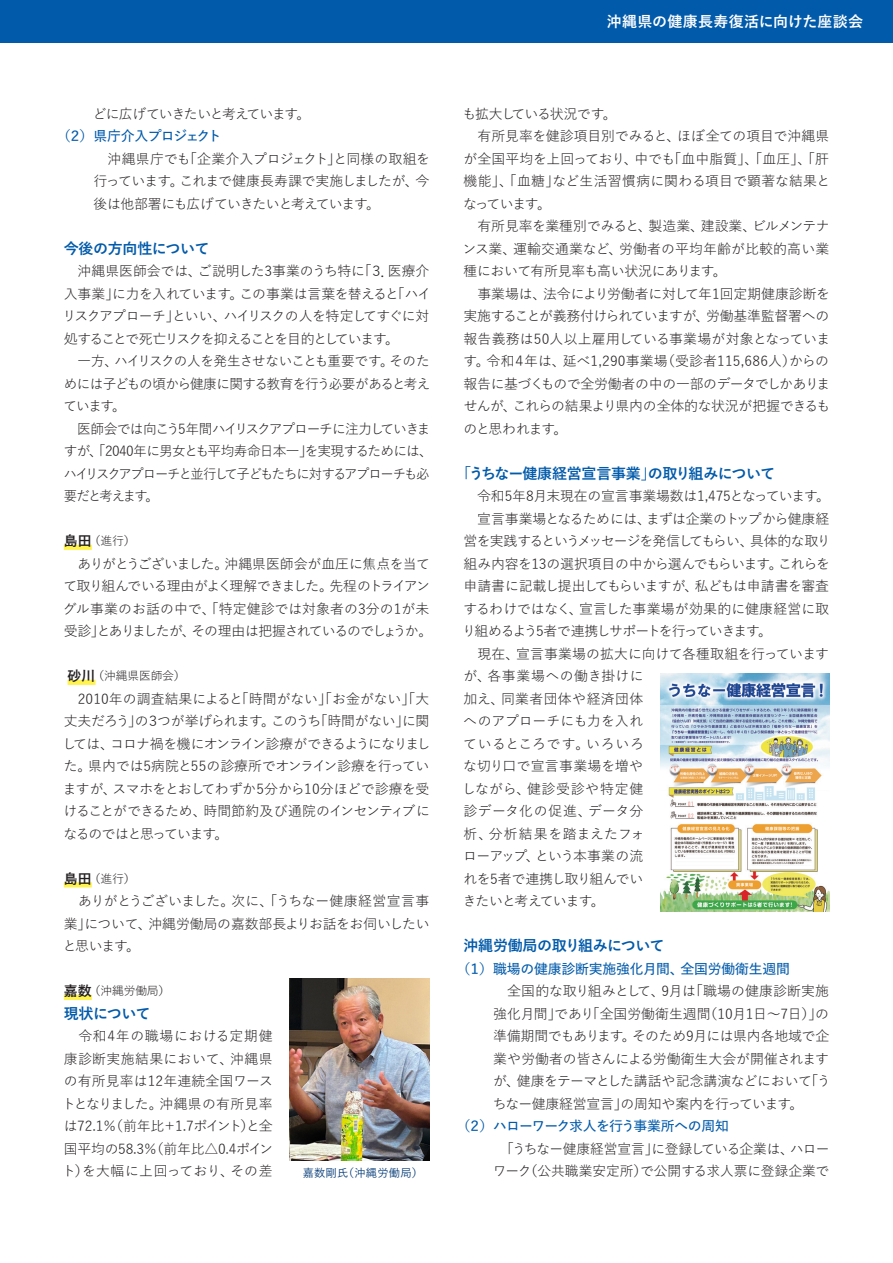
<style>
.page{position:relative;width:893px;height:1263px;background:#fff}
.page>*{position:absolute;margin:0;border:0;box-sizing:border-box;transform-origin:0 0}
.t1{font:700 15px "Yu Go Pr 6 N";letter-spacing:-.02em;color:#015aaa}
.t2{font:700 15px "Yu Go Pr 6 N";letter-spacing:.01em;color:#fff}
.t3{font:13.8px/22.5px "Yu Go Pr 6 N";letter-spacing:-.03em;color:#231f20;text-align:justify}
.t4{font:13.8px/22.5px "Yu Go Pr 6 N";letter-spacing:-.07em;color:#231f20}
.t5{font:13.8px "Yu Go Pr 6 N";color:#231f20}
.t6{font:600 13.8px "Yu Go Pr 6 N";letter-spacing:-.02em;color:#015aaa}
.t7{font:600 13.8px "Yu Go Pr 6 N";letter-spacing:-.06em;color:#015aaa}
.t8{font:600 13.8px "Yu Go Pr 6 N";letter-spacing:-.055em;color:#015aaa}
.t9{font:11.85px "Yu Go Pr 6 N";letter-spacing:-.015em;color:#231f20}
.t10{font:500 11.25px "Yu Go Pr 6 N";letter-spacing:.02em;color:#013874}
.s1{font-weight:700;font-size:13.8px}
</style>
<div class="page">
<div style="left:0;top:0;width:893px;height:43px;background:#015aaa"></div>
<div style="left:64px;top:545px;width:28px;height:5px;background:#fff34f"></div>
<div style="left:68px;top:680px;width:28px;height:5px;background:#fff34f"></div>
<div style="left:64px;top:882px;width:28px;height:5px;background:#fff34f"></div>
<div style="left:64px;top:995px;width:28px;height:5px;background:#fff34f"></div>
<img style="left:660px;top:673px;width:169px;height:238px">
<img style="left:290px;top:978px;width:140px;height:183px">
<p class="t2" style="left:607px;top:13px;width:258px">沖縄県の健康長寿復活に向けた座談会</p>
<p class="t4" style="left:93px;top:100px;width:219px">どに広げていきたいと考えています。</p>
<p class="t8" style="left:57px;top:123px;width:166px">（２）県庁介入プロジェクト</p>
<p class="t3" style="left:94px;top:145px;width:338px">　沖縄県庁でも「企業介入プロジェクト」と同様の取組を行っています。これまで健康長寿課で実施しましたが、今後は他部署にも広げていきたいと考えています。</p>
<p class="t1" style="left:64px;top:240px;width:147px">今後の方向性について</p>
<p class="t4" style="left:62px;top:258px;width:372px">　沖縄県医師会では、ご説明した3事業のうち特に「３．医療介入事業」に力を入れています。この事業は言葉を替えると「ハイリスクアプローチ」といい、ハイリスクの人を特定してすぐに対処することで死亡リスクを抑えることを目的としています。<br>　一方、ハイリスクの人を発生させないことも重要です。そのためには子どもの頃から健康に関する教育を行う必要があると考えています。<br>　医師会では向こう5年間ハイリスクアプローチに注力していきますが、「2040年に男女とも平均寿命日本一」を実現するためには、ハイリスクアプローチと並行して子どもたちに対するアプローチも必要だと考えます。</p>
<p class="t9" style="left:64px;top:530px;width:73px"><span class="s1">島田</span>（進行）</p>
<p class="t3" style="left:63px;top:550px;width:371px;text-align:left">　ありがとうございました。沖縄県医師会が血圧に焦点を当てて取り組んでいる理由がよく理解できました。先程のトライアングル事業のお話の中で、「特定健診では対象者の3分の1が未受診」とありましたが、その理由は把握されているのでしょうか。</p>
<p class="t9" style="left:68px;top:665px;width:120px"><span class="s1">砂川</span>（沖縄県医師会）</p>
<p class="t3" style="left:63px;top:685px;width:370px">　2010年の調査結果によると「時間がない」「お金がない」「大丈夫だろう」の３つが挙げられます。このうち「時間がない」に関しては、コロナ禍を機にオンライン診療ができるようになりました。県内では5病院と55の診療所でオンライン診療を行っていますが、スマホをとおしてわずか5分から10分ほどで診療を受けることができるため、時間節約及び通院のインセンティブになるのではと思っています。</p>
<p class="t9" style="left:64px;top:867px;width:73px"><span class="s1">島田</span>（進行）</p>
<p class="t3" style="left:63px;top:888px;width:368px">　ありがとうございました。次に、「うちなー健康経営宣言事業」について、沖縄労働局の嘉数部長よりお話をお伺いしたいと思います。</p>
<p class="t9" style="left:64px;top:980px;width:108px"><span class="s1">嘉数</span>（沖縄労働局）</p>
<p class="t1" style="left:64px;top:1005px;width:88px">現状について</p>
<p class="t3" style="left:62px;top:1023px;width:212px">　令和4年の職場における定期健康診断実施結果において、沖縄県の有所見率は12年連続全国ワーストとなりました。沖縄県の有所見率は72.1％（前年比＋1.7ポイント）と全国平均の58.3％（前年比△0.4ポイント）を大幅に上回っており、その差</p>
<p class="t3" style="left:462px;top:100px;width:370px;text-align:left">も拡大している状況です。<br>　有所見率を健診項目別でみると、ほぼ全ての項目で沖縄県が全国平均を上回っており、中でも「血中脂質」、「血圧」、「肝機能」、「血糖」など生活習慣病に関わる項目で顕著な結果となっています。<br>　有所見率を業種別でみると、製造業、建設業、ビルメンテナンス業、運輸交通業など、労働者の平均年齢が比較的高い業種において有所見率も高い状況にあります。<br>　事業場は、法令により労働者に対して年1回定期健康診断を実施することが義務付けられていますが、労働基準監督署への報告義務は50人以上雇用している事業場が対象となっています。令和４年は、延べ1,290事業場（受診者115,686人）からの報告に基づくもので全労働者の中の一部のデータでしかありませんが、これらの結果より県内の全体的な状況が把握できるものと思われます。</p>
<p class="t1" style="left:456px;top:465px;width:321px">「うちなー健康経営宣言事業」の取り組みについて</p>
<p class="t3" style="left:462px;top:483px;width:370px;text-align:left">　令和5年8月末現在の宣言事業場数は1,475となっています。　宣言事業場となるためには、まずは企業のトップから健康経営を実践するというメッセージを発信してもらい、具体的な取り組み内容を13の選択項目の中から選んでもらいます。これらを申請書に記載し提出してもらいますが、私どもは申請書を審査するわけではなく、宣言した事業場が効果的に健康経営に取り組めるよう5者で連携しサポートを行っていきます。<br>　現在、宣言事業場の拡大に向けて各種取組を行っていますが、各事業場への働き掛けに<br>加え、同業者団体や経済団体<br>へのアプローチにも力を入れ<br>ているところです。いろいろ<br>な切り口で宣言事業場を増や<br>しながら、健診受診や特定健<br>診データ化の促進、データ分<br>析、分析結果を踏まえたフォ<br>ローアップ、という本事業の流<br>れを5者で連携し取り組んでい<br>きたいと考えています。</p>
<p class="t1" style="left:463px;top:937px;width:203px">沖縄労働局の取り組みについて</p>
<p class="t6" style="left:457px;top:956px;width:335px">（１）職場の健康診断実施強化月間、全国労働衛生週間</p>
<p class="t3" style="left:493px;top:978px;width:339px">　全国的な取り組みとして、9月は「職場の健康診断実施強化月間」であり「全国労働衛生週間（10月1日～7日）」の準備期間でもあります。そのため9月には県内各地域で企業や労働者の皆さんによる労働衛生大会が開催されますが、健康をテーマとした講話や記念講演などにおいて「うちなー健康経営宣言」の周知や案内を行っています。</p>
<p class="t7" style="left:457px;top:1113px;width:274px">（２）ハローワーク求人を行う事業所への周知</p>
<p class="t3" style="left:493px;top:1135px;width:338px">　「うちなー健康経営宣言」に登録している企業は、ハロー</p>
<p class="t10" style="left:303px;top:1163px;width:122px">嘉数剛氏（沖縄労働局）</p>
<p class="t5" style="left:493px;top:1158px;width:338px">ワーク（公共職業安定所）で公開する求人票に登録企業で</p>
</div>
